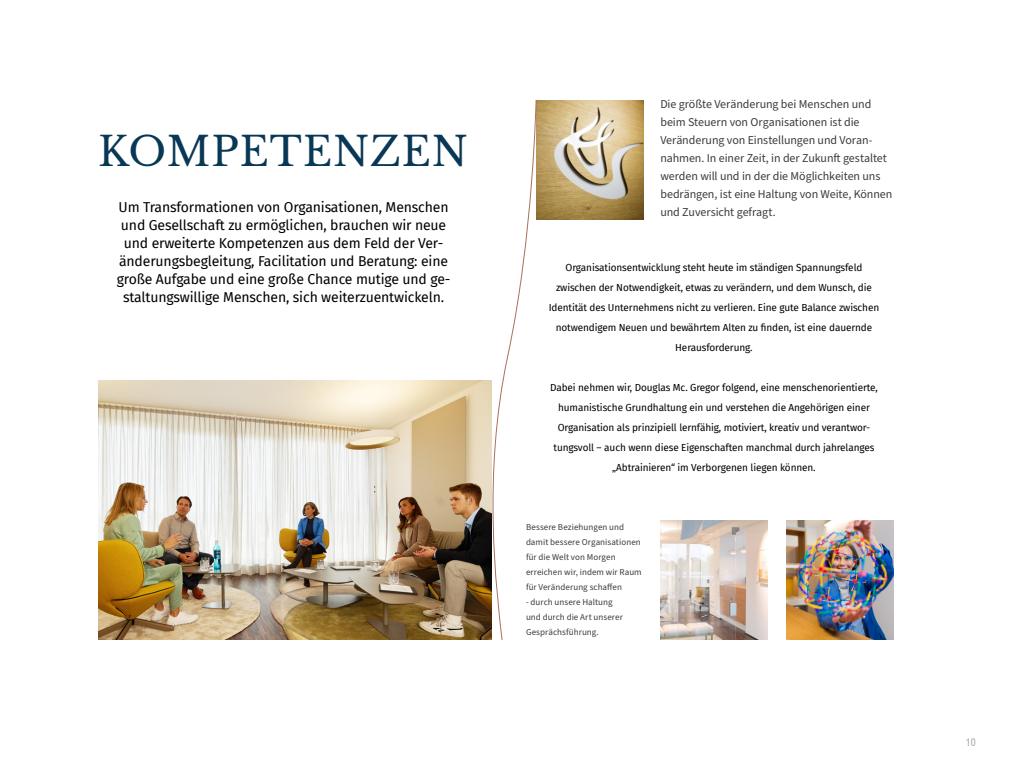
<style>
.page{position:relative;width:1024px;height:768px;background:#fff}
.page>*{position:absolute;margin:0;border:0;box-sizing:border-box;transform-origin:0 0}
.t1{font:40px "Libre Baskerville";letter-spacing:.025em;color:#093857}
.t2{font:14px/18px "Fira Sans";letter-spacing:-.01em;color:#000;text-align:center}
.t3{font:12px/18px "Source Sans Pro";letter-spacing:-.005em;color:#3b3c3b}
.t4{font:10px/20px "Fira Sans";letter-spacing:-.01em;color:#000;text-align:center}
.t5{font:condensed 10px "Swiss 721 BT";color:#a7a2a0}
.t6{font:9px/15px "Source Sans Pro";letter-spacing:.005em;color:#3b3c3b}
</style>
<div class="page">
<img style="left:98px;top:380px;width:383px;height:260px">
<img style="left:660px;top:520px;width:108px;height:120px">
<img style="left:787px;top:520px;width:107px;height:120px">
<img style="left:537px;top:100px;width:106px;height:120px">
<svg style="left:481px;top:100px;width:56px;height:540px"></svg>
<h1 class="t1" style="left:98px;top:128px;width:372px">KOMPETENZEN</h1>
<p class="t2" style="left:117px;top:197px;width:335px">Um Transformationen von Organisationen, Menschen und Gesellschaft zu ermöglichen, brauchen wir neue und erweiterte Kompetenzen aus dem Feld der Ver&shy;änderungsbegleitung, Facilitation und Beratung: eine große Aufgabe und eine große Chance mutige und ge&shy;staltungswillige Menschen, sich weiterzuentwickeln.</p>
<p class="t3" style="left:660px;top:95px;width:234px">Die größte Veränderung bei Menschen und beim Steuern von Organisationen ist die Veränderung von Einstellungen und Voran&shy;nahmen. In einer Zeit, in der Zukunft gestaltet werden will und in der die Möglichkeiten uns bedrängen, ist eine Haltung von Weite, Können und Zuversicht gefragt.</p>
<p class="t4" style="left:549px;top:257px;width:332px">Organisationsentwicklung steht heute im ständigen Spannungsfeld zwischen der Notwendigkeit, etwas zu verändern, und dem Wunsch, die Identität des Unternehmens nicht zu verlieren. Eine gute Balance zwischen notwendigem Neuen und bewährtem Alten zu finden, ist eine dauernde Herausforderung.</p>
<p class="t4" style="left:550px;top:377px;width:329px">Dabei nehmen wir, Douglas Mc. Gregor folgend, eine menschenorientierte, humanistische Grundhaltung ein und verstehen die Angehörigen einer Organisation als prinzipiell lernfähig, motiviert, kreativ und verantwor&shy;tungsvoll – auch wenn diese Eigenschaften manchmal durch jahrelanges „Abtrainieren“ im Verborgenen liegen können.</p>
<p class="t6" style="left:526px;top:520px;width:117px">Bessere Beziehungen und damit bessere Organisationen für die Welt von Morgen erreichen wir, indem wir Raum für Veränderung schaffen</p>
<p class="t6" style="left:526px;top:595px;width:98px">- durch unsere Haltung und durch die Art unserer<br>Gesprächsführung.</p>
<p class="t5" style="left:966px;top:736px;width:11px">10</p>
</div>
